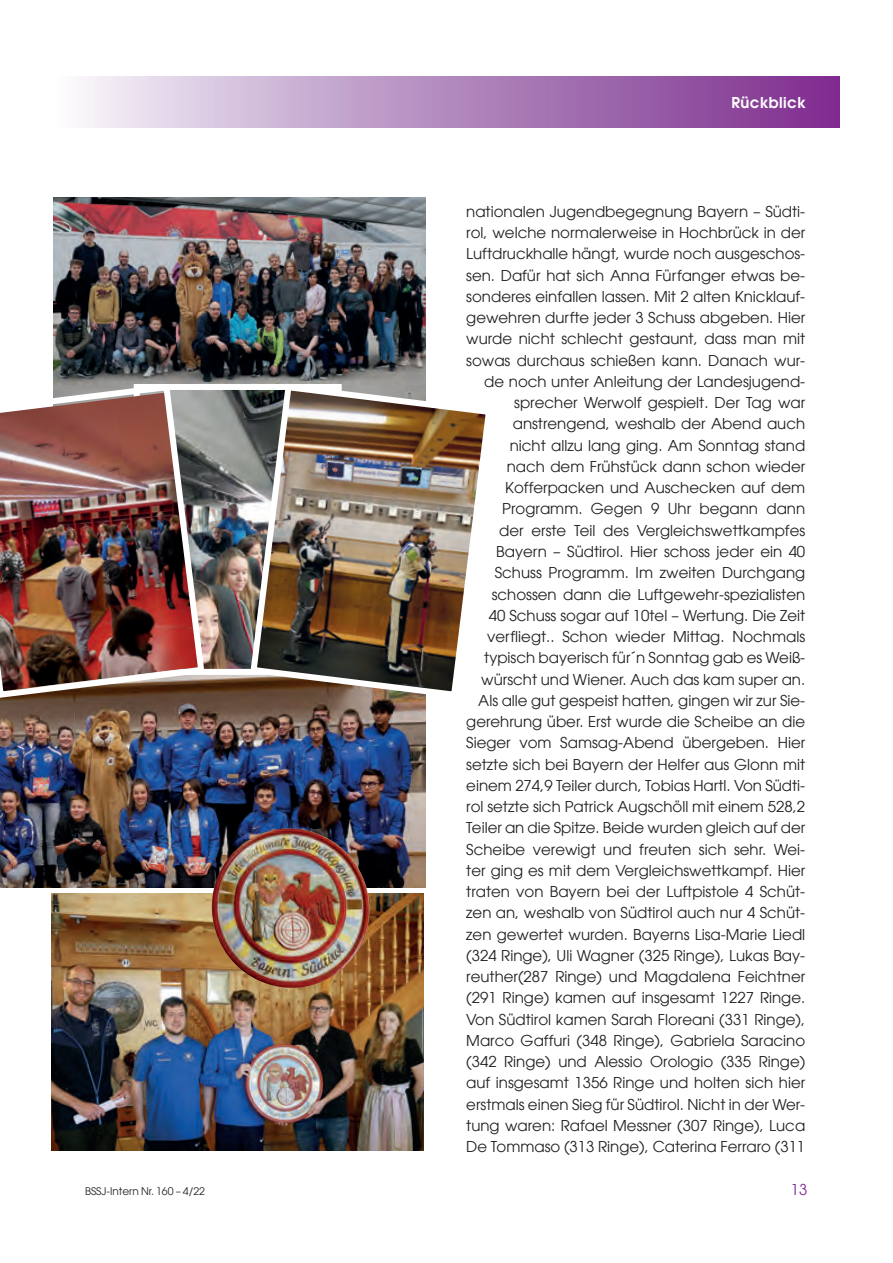
<style>
.page{position:relative;width:893px;height:1263px;background:#fff}
.page>*{position:absolute;margin:0;border:0;box-sizing:border-box;transform-origin:0 0}
.Grundschrift{font:15px/21.3px "Avant Garde LT";color:#231f20;text-align:right}
.Kopfzeile_links{font:600 15px "Avant Garde LT";letter-spacing:.025em;color:#fff}
.t1{font:15px "Avant Garde LT";color:#802990}
.t2{font:10.5px "Avant Garde LT";color:#231f20}
</style>
<div class="page">
<div style="left:53px;top:77px;width:787px;height:51px;background:linear-gradient(to right,#f4f5f8,#79288b)"></div>
<img style="left:0;top:675px;width:425px;height:212px">
<img style="left:53px;top:198px;width:372px;height:186px">
<img style="left:208px;top:391px;width:39px;height:277px">
<img style="left:0;top:381px;width:208px;height:320px">
<img style="left:52px;top:893px;width:372px;height:258px">
<img style="left:249px;top:828px;width:39px;height:12px">
<img style="left:247px;top:381px;width:239px;height:320px">
<p class="Kopfzeile_links" style="left:731px;top:92px;width:76px">Rückblick</p>
<p class="Grundschrift" style="left:466px;top:201px;width:341px">nationalen Jugendbegegnung Bayern – Südti&shy;rol, welche normalerweise in Hochbrück in der Luftdruckhalle hängt, wurde noch ausgeschos&shy;sen. Dafür hat sich Anna Fürfanger etwas be&shy;sonderes einfallen lassen. Mit 2 alten Knicklauf&shy;gewehren durfte jeder 3 Schuss abgeben. Hier wurde nicht schlecht gestaunt, dass man mit sowas durchaus schießen kann. Danach wur&shy;de noch unter Anleitung der Landesjugend&shy;sprecher Werwolf gespielt. Der Tag war anstrengend, weshalb der Abend auch<br>nicht allzu lang ging. Am Sonntag stand<br>nach dem Frühstück dann schon wieder Kofferpacken und Auschecken auf dem Programm. Gegen 9 Uhr begann dann<br>der erste Teil des Vergleichswettkampfes Bayern – Südtirol. Hier schoss jeder ein 40<br>Schuss Programm. Im zweiten Durchgang schossen dann die Luftgewehr-spezialisten<br>40 Schuss sogar auf 10tel – Wertung. Die Zeit verfliegt.. Schon wieder Mittag. Nochmals typisch bayerisch für´n Sonntag gab es Weiß&shy;würscht und Wiener. Auch das kam super an.<br>Als alle gut gespeist hatten, gingen wir zur Sie&shy;gerehrung über. Erst wurde die Scheibe an die Sieger vom Samsag-Abend übergeben. Hier setzte sich bei Bayern der Helfer aus Glonn mit einem 274,9 Teiler durch, Tobias Hartl. Von Südti&shy;rol setzte sich Patrick Augschöll mit einem 528,2<br>Teiler an die Spitze. Beide wurden gleich auf der Scheibe verewigt und freuten sich sehr. Wei&shy;ter ging es mit dem Vergleichswettkampf. Hier traten von Bayern bei der Luftpistole 4 Schüt&shy;zen an, weshalb von Südtirol auch nur 4 Schüt&shy;zen gewertet wurden. Bayerns Lisa-Marie Liedl (324 Ringe), Uli Wagner (325 Ringe), Lukas Bay&shy;reuther(287 Ringe) und Magdalena Feichtner (291 Ringe) kamen auf insgesamt 1227 Ringe.<br>Von Südtirol kamen Sarah Floreani (331 Ringe), Marco Gaffuri (348 Ringe), Gabriela Saracino (342 Ringe) und Alessio Orologio (335 Ringe) auf insgesamt 1356 Ringe und holten sich hier erstmals einen Sieg für Südtirol. Nicht in der Wer&shy;tung waren: Rafael Messner (307 Ringe), Luca De Tommaso (313 Ringe), Caterina Ferraro (311</p>
<p class="t2" style="left:85px;top:1185px;width:121px">BSSJ-Intern Nr. 160 – 4/22</p>
<p class="t1" style="left:791px;top:1180px;width:18px">13</p>
</div>
